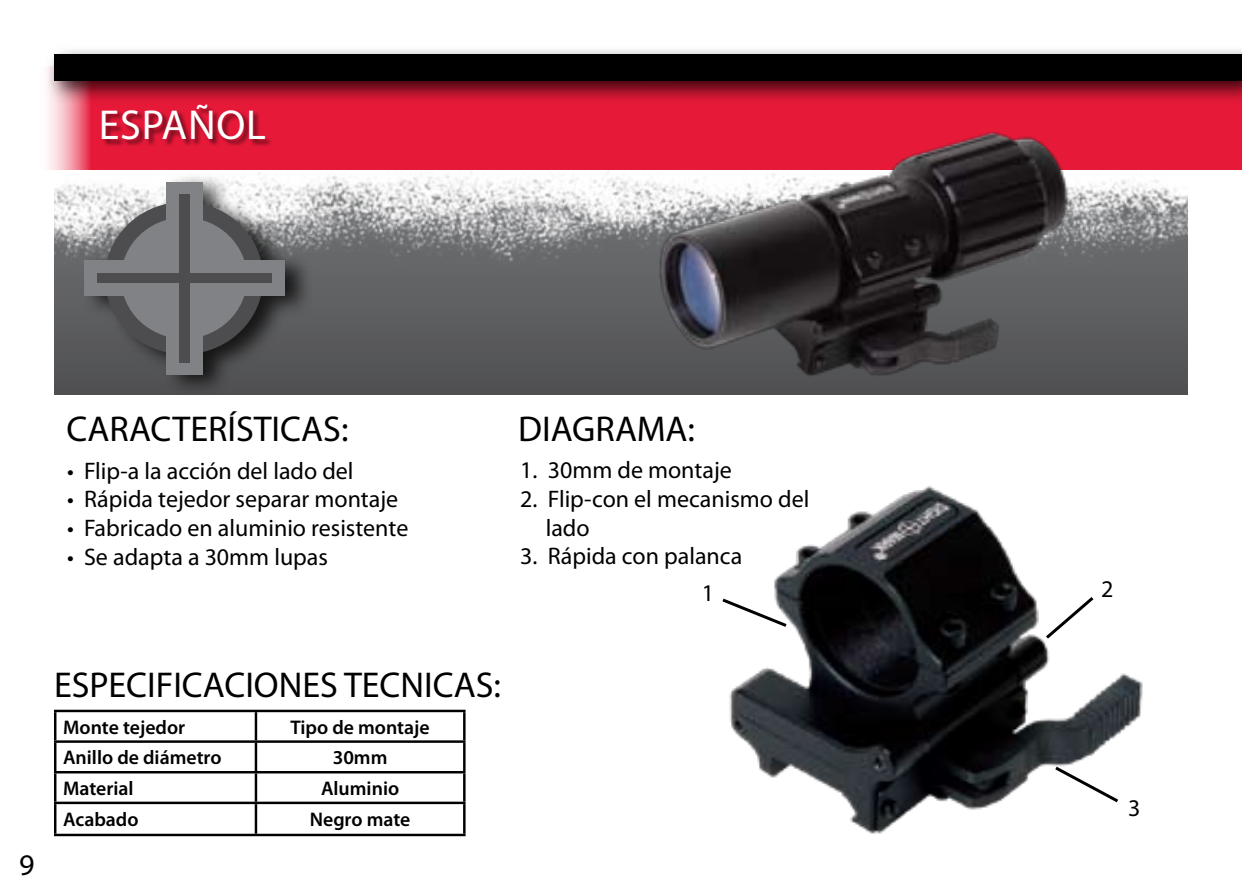
<style>
.page{position:relative;width:1242px;height:891px;background:#fff}
.page>*{position:absolute;margin:0;border:0;box-sizing:border-box;transform-origin:0 0}
.t1{font:42px "Myriad Pro";color:#fff}
.t2{font:36px "Myriad Pro";color:#000}
.t3{font:30px "Myriad Pro";color:#000}
.t4{font:24px/28.8px "Myriad Pro";color:#000}
.t5{font:600 19.8px "Myriad Pro";color:#000}
</style>
<div class="page">
<img style="left:54px;top:169px;width:1134px;height:226px">
<div style="left:81px;top:172px;width:232px;height:224px;background:#000;opacity:.75"></div>
<svg style="left:105px;top:202px;width:61px;height:59px"></svg>
<svg style="left:202px;top:202px;width:61px;height:59px"></svg>
<svg style="left:202px;top:296px;width:61px;height:58px"></svg>
<svg style="left:105px;top:296px;width:61px;height:58px"></svg>
<div style="left:121px;top:218px;width:126px;height:121px;background:#808285;border-radius:50%"></div>
<div style="left:166px;top:182px;width:36px;height:192px;background:#808285"></div>
<div style="left:84px;top:261px;width:200px;height:35px;background:#808285"></div>
<div style="left:179px;top:194px;width:10px;height:168px;background:#4d4d4f"></div>
<div style="left:97px;top:273px;width:174px;height:10px;background:#4d4d4f"></div>
<hr style="left:54px;top:710px;width:202px;height:2px;background:#000">
<hr style="left:54px;top:712px;width:2px;height:28px;background:#000">
<hr style="left:256px;top:710px;width:210px;height:2px;background:#000">
<hr style="left:255px;top:712px;width:2px;height:28px;background:#000">
<hr style="left:463px;top:712px;width:3px;height:28px;background:#000">
<hr style="left:54px;top:740px;width:202px;height:3px;background:#000">
<hr style="left:54px;top:743px;width:2px;height:28px;background:#000">
<hr style="left:256px;top:740px;width:210px;height:3px;background:#000">
<hr style="left:255px;top:743px;width:2px;height:28px;background:#000">
<hr style="left:463px;top:743px;width:3px;height:28px;background:#000">
<hr style="left:54px;top:771px;width:202px;height:2px;background:#000">
<hr style="left:54px;top:773px;width:2px;height:29px;background:#000">
<hr style="left:256px;top:771px;width:210px;height:2px;background:#000">
<hr style="left:255px;top:773px;width:2px;height:29px;background:#000">
<hr style="left:463px;top:773px;width:3px;height:29px;background:#000">
<hr style="left:54px;top:802px;width:202px;height:2px;background:#000">
<hr style="left:54px;top:804px;width:2px;height:30px;background:#000">
<hr style="left:256px;top:802px;width:210px;height:2px;background:#000">
<hr style="left:255px;top:804px;width:2px;height:30px;background:#000">
<hr style="left:463px;top:804px;width:3px;height:30px;background:#000">
<hr style="left:54px;top:834px;width:202px;height:2px;background:#000">
<hr style="left:256px;top:834px;width:210px;height:2px;background:#000">
<div style="left:37px;top:66px;width:1205px;height:103px;background:#e71939"></div>
<div style="left:103px;top:106px;width:170px;height:41px;background:#000;opacity:.5"></div>
<div style="left:45px;top:45px;width:1197px;height:61px;background:#000;opacity:.75"></div>
<div style="left:54px;top:54px;width:594px;height:27px;background:#000"></div>
<div style="left:648px;top:54px;width:594px;height:27px;background:#000"></div>
<img style="left:621px;top:96px;width:483px;height:299px">
<img style="left:729px;top:485px;width:414px;height:349px">
<svg style="left:722px;top:596px;width:68px;height:33px"></svg>
<svg style="left:1043px;top:594px;width:54px;height:48px"></svg>
<svg style="left:1052px;top:764px;width:70px;height:41px"></svg>
<h1 class="t1" style="left:99px;top:99px;width:143px">Español</h1>
<h2 class="t2" style="left:66px;top:406px;width:284px">CARACTERÍSTICAS:</h2>
<p class="t4" style="left:67px;top:456px;width:288px">• Flip-a la acción del lado del</p>
<p class="t4" style="left:67px;top:485px;width:333px">• Rápida tejedor separar montaje</p>
<p class="t4" style="left:67px;top:513px;width:343px">• Fabricado en aluminio resistente</p>
<p class="t4" style="left:67px;top:542px;width:262px">• Se adapta a 30mm lupas</p>
<h2 class="t2" style="left:518px;top:407px;width:178px">DIAGRAMA:</h2>
<p class="t4" style="left:520px;top:455px;width:213px">1. 30mm de montaje</p>
<p class="t4" style="left:546px;top:484px;width:265px;text-indent:-25px">2. Flip-con el mecanismo del lado</p>
<p class="t4" style="left:520px;top:542px;width:223px">3. Rápida con palanca</p>
<p class="t4" style="left:702px;top:579px;width:14px">1</p>
<p class="t4" style="left:1101px;top:574px;width:14px">2</p>
<p class="t3" style="left:19px;top:846px;width:17px">9</p>
<h2 class="t2" style="left:54px;top:663px;width:449px">ESPECIFICACIONES TECNICAS:</h2>
<p class="t5" style="left:63px;top:714px;width:124px">Monte tejedor</p>
<p class="t5" style="left:291px;top:714px;width:141px">Tipo de montaje</p>
<p class="t5" style="left:63px;top:745px;width:160px">Anillo de diámetro</p>
<p class="t5" style="left:333px;top:745px;width:56px">30mm</p>
<p class="t5" style="left:63px;top:776px;width:72px">Material</p>
<p class="t5" style="left:321px;top:776px;width:80px">Aluminio</p>
<p class="t5" style="left:63px;top:806px;width:77px">Acabado</p>
<p class="t5" style="left:310px;top:806px;width:102px">Negro mate</p>
<p class="t4" style="left:1128px;top:793px;width:14px">3</p>
</div>
